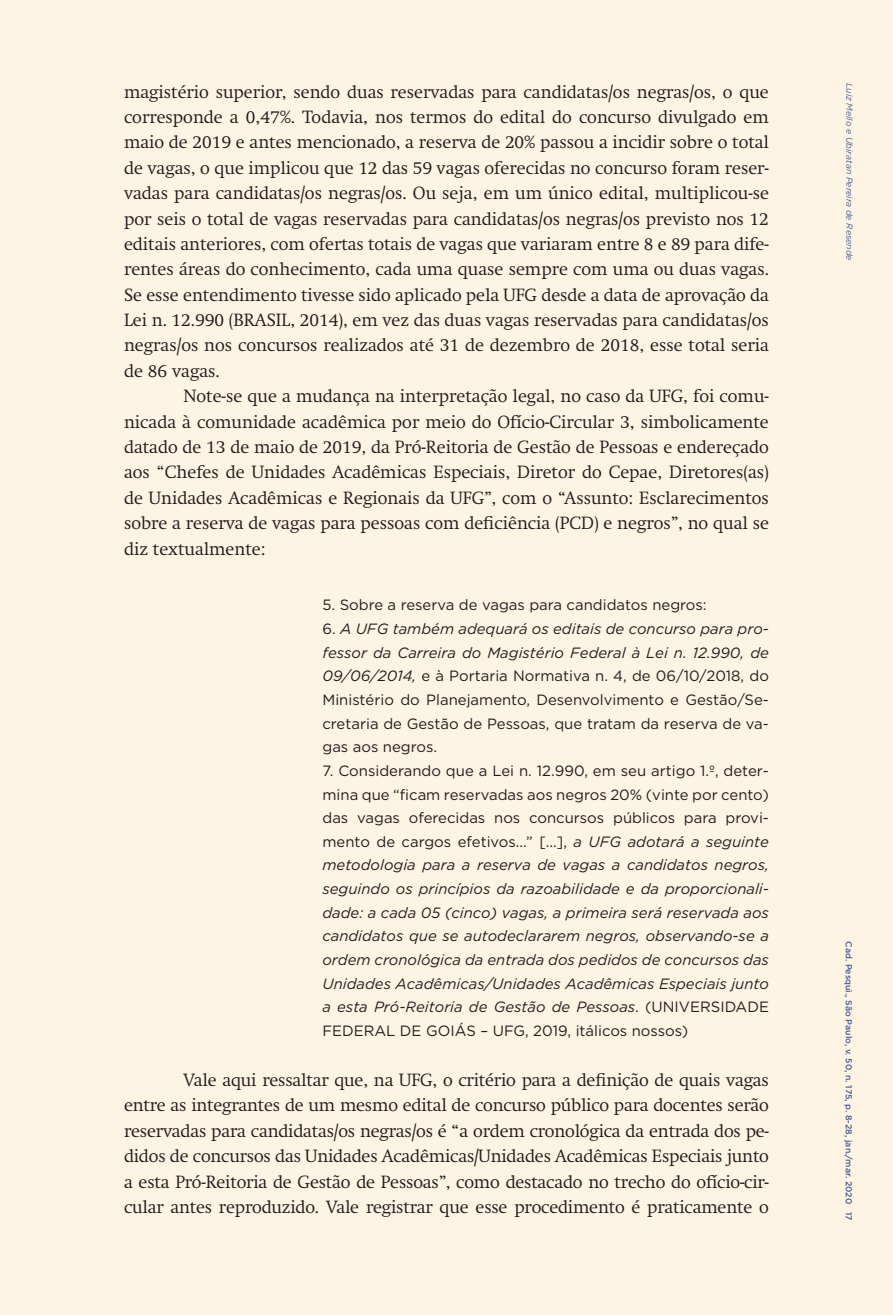
<style>
.page{position:relative;width:893px;height:1315px;background:#fef4e4}
.page>*{position:absolute;margin:0;border:0;box-sizing:border-box;transform-origin:0 0}
.CorpoRecuo{font:300 17.5px/25.4px "Swift";color:#231f20;text-align:justify}
.CitacaoRecuo{font:italic 14.88px/23.6px "Gotham HTF";color:#231f20;text-align:justify}
.CitacaoRecuo-2{font:14.88px/23.6px "Gotham HTF";color:#231f20;text-align:justify}
.t1{font:500 8.75px "Gotham HTF";color:#4361ac}
.t2{font:italic 8.75px "Gotham HTF";color:#4361ac}
.s1{font-style:italic}
.s2{font-style:normal}
</style>
<div class="page">
<p class="CorpoRecuo" style="left:124px;top:79px;width:646px">magistério superior, sendo duas reservadas para candidatas/os negras/os, o que corresponde a 0,47%. Todavia, nos termos do edital do concurso divulgado em maio de 2019 e antes mencionado, a reserva de 20% passou a incidir sobre o total de vagas, o que implicou que 12 das 59 vagas oferecidas no concurso foram reser&shy;vadas para candidatas/os negras/os. Ou seja, em um único edital, multiplicou-se por seis o total de vagas reservadas para candidatas/os negras/os previsto nos 12 editais anteriores, com ofertas totais de vagas que variaram entre 8 e 89 para dife&shy;rentes áreas do conhecimento, cada uma quase sempre com uma ou duas vagas.<br>Se esse entendimento tivesse sido aplicado pela UFG desde a data de aprovação da Lei n. 12.990 (BRASIL, 2014), em vez das duas vagas reservadas para candidatas/os negras/os nos concursos realizados até 31 de dezembro de 2018, esse total seria de 86 vagas.</p>
<p class="CorpoRecuo" style="left:124px;top:384px;width:646px;text-indent:60px">Note-se que a mudança na interpretação legal, no caso da UFG, foi comu&shy;nicada à comunidade acadêmica por meio do Ofício-Circular 3, simbolicamente datado de 13 de maio de 2019, da Pró-Reitoria de Gestão de Pessoas e endereçado aos “Chefes de Unidades Acadêmicas Especiais, Diretor do Cepae, Diretores(as) de Unidades Acadêmicas e Regionais da UFG”, com o “Assunto: Esclarecimentos sobre a reserva de vagas para pessoas com deficiência (PCD) e negros”, no qual se diz textualmente:</p>
<p class="CitacaoRecuo-2" style="left:322px;top:593px;width:386px">5. Sobre a reserva de vagas para candidatos negros:</p>
<p class="CitacaoRecuo-2" style="left:322px;top:617px;width:448px">6. <span class="s1">A UFG também adequará os editais de concurso para pro&shy;fessor da Carreira do Magistério Federal à Lei n. 12.990, de 09/06/2014,</span> e à Portaria Normativa n. 4, de 06/10/2018, do Ministério do Planejamento, Desenvolvimento e Gestão/Se&shy;cretaria de Gestão de Pessoas, que tratam da reserva de va&shy;gas aos negros.</p>
<p class="CitacaoRecuo" style="left:322px;top:759px;width:448px"><span class="s2">7. Considerando que a Lei n. 12.990, em seu artigo 1.º, deter&shy;mina que “ficam reservadas aos negros 20% (vinte por cento) das vagas oferecidas nos concursos públicos para provi&shy;mento de cargos efetivos...” [...],</span> a UFG adotará a seguinte metodologia para a reserva de vagas a candidatos negros, seguindo os princípios da razoabilidade e da proporcionali&shy;dade: a cada 05 (cinco) vagas, a primeira será reservada aos candidatos que se autodeclararem negros, observando-se a ordem cronológica da entrada dos pedidos de concursos das Unidades Acadêmicas/Unidades Acadêmicas Especiais junto a esta Pró-Reitoria de Gestão de Pessoas<span class="s2">. (UNIVERSIDADE FEDERAL DE GOIÁS – UFG, 2019, itálicos nossos)</span></p>
<p class="CorpoRecuo" style="left:124px;top:1067px;width:646px;text-indent:60px">Vale aqui ressaltar que, na UFG, o critério para a definição de quais vagas entre as integrantes de um mesmo edital de concurso público para docentes serão reservadas para candidatas/os negras/os é “a ordem cronológica da entrada dos pe&shy;didos de concursos das Unidades Acadêmicas/Unidades Acadêmicas Especiais junto a esta Pró-Reitoria de Gestão de Pessoas”, como destacado no trecho do ofício-cir&shy;cular antes reproduzido. Vale registrar que esse procedimento é praticamente o</p>
<p class="t2" style="left:854px;top:83px;width:179px;rotate:90deg">Luiz Mello e Ubiratan Pereira de Resende</p>
<p class="t1" style="left:854px;top:941px;width:281px;rotate:90deg">Cad. Pesqui., São Paulo, v. 50, n. 175, p. 8-28, jan./mar. 2020 17</p>
</div>
